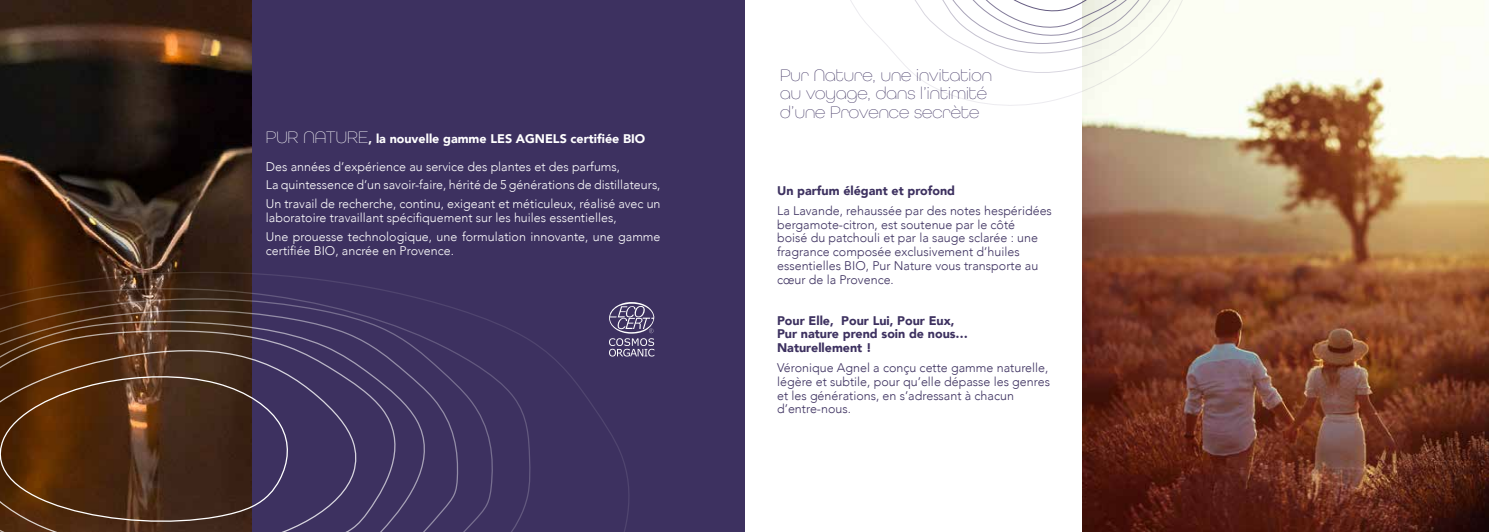
<style>
.page{position:relative;width:1489px;height:532px;background:#fff}
.page>*{position:absolute;margin:0;border:0;box-sizing:border-box;transform-origin:0 0}
.t1{font:17.5px/18.8px "All Round Gothic X Lig";color:#3d3160}
.t2{font:300 12.5px/13.8px "Avenir";color:#3d3160}
.t3{font:300 12.5px/18.8px "Avenir";color:#fff}
.t4{font:900 12.5px/13.8px "Avenir";color:#3d3160}
.t5{font:900 12.5px "Avenir";color:#fff}
.s1{font-family:"All Round Gothic X Lig";font-weight:400;font-size:17.5px}
</style>
<div class="page">
<img style="left:1082px;top:0;width:406px;height:531px">
<svg style="left:850px;top:0;width:355px;height:106px"></svg>
<div style="left:0;top:0;width:744px;height:531px;background:#3d3160"></div>
<img style="left:0;top:0;width:252px;height:272px">
<svg style="left:0;top:272px;width:629px;height:259px"></svg>
<svg style="left:609px;top:302px;width:45px;height:54px"></svg>
<p class="t5" style="left:266px;top:128px;width:381px"><span class="s1">PUR NATURE</span>, la nouvelle gamme LES AGNELS certifiée BIO</p>
<p class="t3" style="left:266px;top:157px;width:396px">Des années d’expérience au service des plantes et des parfums,<br>La quintessence d’un savoir-faire, hérité de 5 générations de distillateurs,<br>Un travail de recherche, continu, exigeant et méticuleux, réalisé avec un</p>
<p class="t3" style="left:266px;top:208px;width:396px">laboratoire travaillant spécifiquement sur les huiles essentielles,<br>Une prouesse technologique, une formulation innovante, une gamme</p>
<p class="t3" style="left:266px;top:241px;width:190px">certifiée BIO, ancrée en Provence.</p>
<h1 class="t1" style="left:780px;top:65px;width:213px">Pur Nature, une invitation au voyage, dans l’intimité d’une Provence secrète</h1>
<p class="t4" style="left:777px;top:183px;width:179px">Un parfum élégant et profond</p>
<p class="t2" style="left:777px;top:204px;width:276px">La Lavande, rehaussée par des notes hespéridées bergamote-citron, est soutenue par le côté<br>boisé du patchouli et par la sauge sclarée : une fragrance composée exclusivement d’huiles essentielles BIO, Pur Nature vous transporte au cœur de la Provence.</p>
<p class="t4" style="left:777px;top:313px;width:192px">Pour Elle, Pour Lui, Pour Eux,<br>Pur nature prend soin de nous…<br>Naturellement !</p>
<p class="t2" style="left:777px;top:361px;width:274px">Véronique Agnel a conçu cette gamme naturelle, légère et subtile, pour qu’elle dépasse les genres et les générations, en s’adressant à chacun d’entre-nous.</p>
</div>
